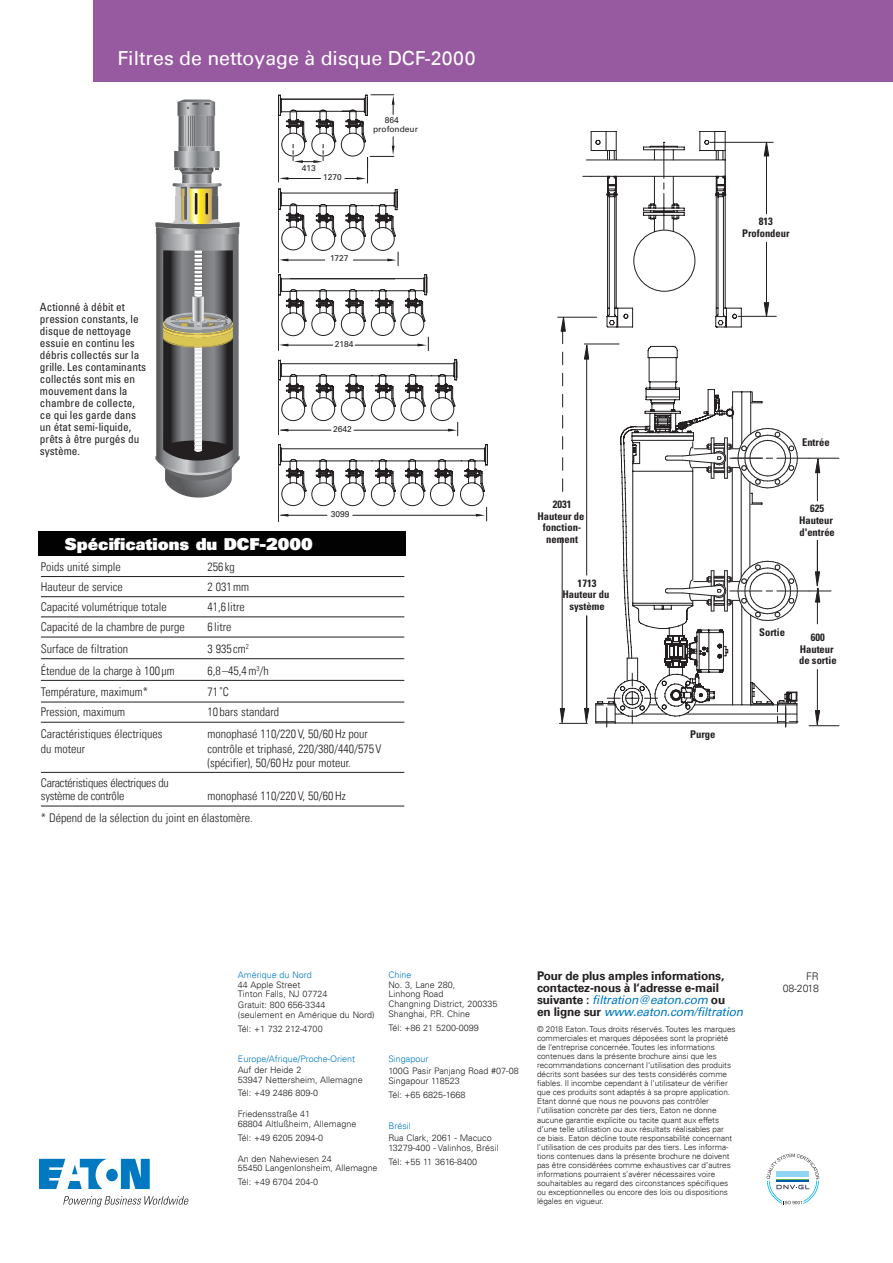
<style>
.page{position:relative;width:893px;height:1263px;background:#fff}
.page>*{position:absolute;margin:0;border:0;box-sizing:border-box;transform-origin:0 0}
.t1{font:19.5px "Univers LT";color:#fff}
.t2{font:900 16.5px "Univers LT";color:#fff}
.t3{font:300 condensed 12px/13.5px "Univers LT";color:#231f20}
.t4{font:700 12px/12px "Univers LT";letter-spacing:-.015em;color:#231f20}
.t5{font:300 condensed 12px/13.5px "Univers LT";letter-spacing:-.02em;color:#231f20}
.t6{font:condensed 11.25px/12px "Univers LT Std";color:#231f20}
.t7{font:700 condensed 10.65px "Univers LT";color:#231f20}
.t8{font:700 condensed 10.5px/11.6px "Univers LT";color:#231f20;text-align:center}
.t9{font:300 10.5px/12px "Univers LT";letter-spacing:-.01em;color:#231f20;text-align:right}
.t10{font:300 9px/9.8px "Univers LT";color:#231f20}
.t11{font:300 9px "Univers LT";color:#0079c1}
.t12{font:8.4px/8.4px "Univers LT";color:#231f20}
.t13{font:300 8.25px/9.1px "Univers LT";letter-spacing:-.005em;color:#231f20}
.s1{font-weight:400;font-style:italic;color:#0079c1}
</style>
<div class="page">
<div style="left:93px;top:0;width:800px;height:81px;background:#975aa0"></div>
<hr style="left:41px;top:576px;width:363px;height:1px;background:#231f20">
<hr style="left:41px;top:596px;width:363px;height:1px;background:#231f20">
<hr style="left:41px;top:616px;width:363px;height:1px;background:#231f20">
<hr style="left:41px;top:637px;width:363px;height:1px;background:#231f20">
<hr style="left:41px;top:658px;width:363px;height:1px;background:#231f20">
<hr style="left:41px;top:680px;width:363px;height:1px;background:#231f20">
<hr style="left:41px;top:702px;width:363px;height:1px;background:#231f20">
<hr style="left:41px;top:722px;width:363px;height:1px;background:#231f20">
<hr style="left:41px;top:772px;width:363px;height:1px;background:#231f20">
<hr style="left:41px;top:806px;width:363px;height:1px;background:#231f20">
<svg style="left:645px;top:345px;width:35px;height:44px"></svg>
<hr style="left:562px;top:538px;width:1px;height:178px;background:#231f20">
<hr style="left:558px;top:317px;width:39px;height:1px;background:#231f20">
<svg style="left:561px;top:316px;width:5px;height:176px"></svg>
<svg style="left:584px;top:343px;width:5px;height:17px"></svg>
<hr style="left:584px;top:344px;width:35px;height:1px;background:#231f20">
<hr style="left:586px;top:616px;width:1px;height:100px;background:#231f20">
<hr style="left:586px;top:351px;width:1px;height:224px;background:#231f20">
<svg style="left:559px;top:708px;width:30px;height:16px"></svg>
<svg style="left:595px;top:389px;width:244px;height:339px"></svg>
<svg style="left:582px;top:131px;width:195px;height:197px"></svg>
<svg style="left:278px;top:95px;width:210px;height:427px"></svg>
<div style="left:38px;top:531px;width:368px;height:24px;background:#020203"></div>
<svg style="left:179px;top:116px;width:35px;height:31px"></svg>
<svg style="left:177px;top:102px;width:38px;height:14px"></svg>
<svg style="left:177px;top:100px;width:38px;height:9px"></svg>
<hr style="left:212px;top:116px;width:1px;height:30px;background:#6e7072">
<hr style="left:211px;top:116px;width:1px;height:31px;background:#7f8183">
<hr style="left:209px;top:116px;width:1px;height:31px;background:#888a8c">
<hr style="left:207px;top:116px;width:1px;height:31px;background:#838587">
<hr style="left:194px;top:116px;width:1px;height:31px;background:#717375">
<hr style="left:192px;top:116px;width:1px;height:31px;background:#737577">
<hr style="left:190px;top:116px;width:1px;height:31px;background:#747678">
<hr style="left:188px;top:116px;width:1px;height:31px;background:#76787a">
<hr style="left:186px;top:116px;width:1px;height:31px;background:#c8c9cb">
<hr style="left:184px;top:116px;width:1px;height:31px;background:#c1c2c4">
<svg style="left:178px;top:146px;width:37px;height:6px"></svg>
<svg style="left:174px;top:151px;width:46px;height:17px"></svg>
<svg style="left:175px;top:167px;width:44px;height:8px"></svg>
<svg style="left:182px;top:174px;width:29px;height:10px"></svg>
<svg style="left:155px;top:183px;width:85px;height:315px;background:#898882"></svg>
<svg style="left:767px;top:1154px;width:52px;height:50px"></svg>
<svg style="left:39px;top:1159px;width:111px;height:30px"></svg>
<svg style="left:63px;top:1196px;width:126px;height:11px"></svg>
<h1 class="t1" style="left:117px;top:47px;width:360px">Filtres de nettoyage à disque DCF-2000</h1>
<p class="t12" style="left:302px;top:164px;width:15px">413</p>
<p class="t12" style="left:323px;top:173px;width:20px">1270</p>
<p class="t12" style="left:373px;top:116px;width:46px;text-indent:12px">864 profondeur</p>
<p class="t6" style="left:40px;top:301px;width:108px">Actionné à débit et pression constants, le disque de nettoyage essuie en continu les débris collectés sur la grille. Les contaminants collectés sont mis en mouvement dans la chambre de collecte, ce qui les garde dans un état semi-liquide, prêts à être purgés du système.</p>
<p class="t12" style="left:330px;top:254px;width:20px">1727</p>
<p class="t12" style="left:335px;top:340px;width:20px">2184</p>
<p class="t12" style="left:333px;top:425px;width:20px">2642</p>
<h2 class="t2" style="left:65px;top:533px;width:249px">Spécifications du DCF-2000</h2>
<p class="t12" style="left:331px;top:510px;width:20px">3099</p>
<h3 class="t3" style="left:41px;top:560px;width:81px">Poids unité simple</h3>
<h3 class="t3" style="left:207px;top:560px;width:29px">256 kg</h3>
<h3 class="t3" style="left:41px;top:580px;width:83px">Hauteur de service</h3>
<h3 class="t3" style="left:207px;top:580px;width:43px">2 031mm</h3>
<h3 class="t3" style="left:41px;top:600px;width:127px">Capacité volumétrique totale</h3>
<h3 class="t3" style="left:207px;top:600px;width:39px">41,6 litre</h3>
<h3 class="t3" style="left:41px;top:620px;width:145px">Capacité de la chambre de purge</h3>
<h3 class="t3" style="left:207px;top:620px;width:26px">6 litre</h3>
<h3 class="t3" style="left:41px;top:642px;width:89px">Surface de filtration</h3>
<h3 class="t3" style="left:207px;top:642px;width:43px">3 935 cm<sup>2</sup></h3>
<h3 class="t3" style="left:41px;top:664px;width:136px">Étendue de la charge à 100 µm</h3>
<h3 class="t3" style="left:207px;top:664px;width:63px">6,8 –45,4m<sup>3</sup>/h</h3>
<h3 class="t3" style="left:41px;top:685px;width:109px">Température, maximum*</h3>
<h3 class="t3" style="left:207px;top:685px;width:23px">71 ˚C</h3>
<h3 class="t3" style="left:41px;top:705px;width:86px">Pression, maximum</h3>
<h3 class="t3" style="left:207px;top:705px;width:73px">10 bars standard</h3>
<h3 class="t3" style="left:41px;top:727px;width:123px">Caractéristiques électriques</h3>
<h3 class="t3" style="left:207px;top:727px;width:162px">monophasé 110/220V, 50/60Hz pour</h3>
<h3 class="t3" style="left:41px;top:742px;width:46px">du moteur</h3>
<h3 class="t3" style="left:207px;top:742px;width:176px">contrôle et triphasé, 220/380/440/575V (spécifier), 50/60Hz pour moteur.</h3>
<h3 class="t5" style="left:41px;top:776px;width:129px">Caractéristiques électriques du système de contrôle</h3>
<h3 class="t3" style="left:41px;top:785px;width:306px;line-height:21.6px;text-indent:166px">monophasé 110/220V, 50/60Hz * Dépend de la sélection du joint en élastomère.</h3>
<p class="t8" style="left:537px;top:498px;width:48px">2031<br>Hauteur de fonction&shy;nement</p>
<p class="t8" style="left:562px;top:577px;width:48px">1713<br>Hauteur du système</p>
<p class="t8" style="left:742px;top:216px;width:49px">813<br>Profondeur</p>
<p class="t7" style="left:690px;top:728px;width:27px">Purge</p>
<p class="t7" style="left:802px;top:436px;width:29px">Entrée</p>
<p class="t8" style="left:799px;top:503px;width:37px">625<br>Hauteur d'entrée</p>
<p class="t7" style="left:759px;top:625px;width:28px">Sortie</p>
<p class="t8" style="left:799px;top:631px;width:39px">600<br>Hauteur de sortie</p>
<p class="t11" style="left:238px;top:969px;width:76px">Amérique du Nord</p>
<p class="t10" style="left:238px;top:979px;width:91px">44 Apple Street<br>Tinton Falls, NJ 07724</p>
<p class="t10" style="left:238px;top:1000px;width:138px">Gratuit: 800 656-3344<br>(seulement en Amérique du Nord)</p>
<p class="t10" style="left:238px;top:1024px;width:86px">Tél: +1 732 212-4700</p>
<p class="t11" style="left:238px;top:1053px;width:119px">Europe/Afrique/Proche-Orient</p>
<p class="t10" style="left:238px;top:1065px;width:126px">Auf der Heide 2<br>53947 Nettersheim, Allemagne</p>
<p class="t10" style="left:238px;top:1088px;width:82px">Tél: +49 2486 809-0</p>
<p class="t10" style="left:238px;top:1109px;width:120px">Friedensstraße 41<br>68804 Altlußheim, Allemagne</p>
<p class="t10" style="left:238px;top:1133px;width:87px">Tél: +49 6205 2094-0</p>
<p class="t10" style="left:238px;top:1153px;width:141px">An den Nahewiesen 24<br>55450 Langenlonsheim, Allemagne</p>
<p class="t10" style="left:238px;top:1177px;width:82px">Tél: +49 6704 204-0</p>
<p class="t11" style="left:388px;top:969px;width:25px">Chine</p>
<p class="t10" style="left:388px;top:979px;width:111px">No. 3, Lane 280,<br>Linhong Road<br>Changning District, 200335<br>Shanghai, P.R. Chine</p>
<p class="t10" style="left:388px;top:1023px;width:92px">Tél: +86 21 5200-0099</p>
<p class="t11" style="left:388px;top:1054px;width:42px">Singapour</p>
<p class="t10" style="left:388px;top:1066px;width:132px">100G Pasir Panjang Road #07-08<br>Singapour 118523</p>
<p class="t10" style="left:388px;top:1090px;width:79px">Tél: +65 6825-1668</p>
<p class="t11" style="left:388px;top:1121px;width:24px">Brésil</p>
<p class="t10" style="left:388px;top:1133px;width:112px">Rua Clark, 2061 - Macuco<br>13279-400 - Valinhos, Brésil</p>
<p class="t10" style="left:388px;top:1157px;width:90px">Tél: +55 11 3616-8400</p>
<h3 class="t4" style="left:537px;top:970px;width:208px">Pour de plus amples informations, contactez-nous à l‘adresse e-mail suivante : <span class="s1">filtration@eaton.com</span> ou<br>en ligne sur <span class="s1">www.eaton.com/filtration</span></h3>
<p class="t13" style="left:537px;top:1024px;width:200px">© 2018 Eaton. Tous droits réservés. Toutes les marques commerciales et marques déposées sont la propriété de l‘entreprise concernée. Toutes les informations contenues dans la présente brochure ainsi que les recommandations concernant l‘utilisation des produits décrits sont basées sur des tests considérés comme fiables. Il incombe cependant à l‘utilisateur de vérifier que ces produits sont adaptés à sa propre application.<br>Etant donné que nous ne pouvons pas contrôler l‘utilisation concrète par des tiers, Eaton ne donne aucune garantie explicite ou tacite quant aux effets d‘une telle utilisation ou aux résultats réalisables par<br>ce biais. Eaton décline toute responsabilité concernant l‘utilisation de ces produits par des tiers. Les informa&shy;tions contenues dans la présente brochure ne doivent pas être considérées comme exhaustives car d’autres informations pourraient s’avérer nécessaires voire souhaitables au regard des circonstances spécifiques ou exceptionnelles ou encore des lois ou dispositions légales en vigueur.</p>
<p class="t9" style="left:783px;top:970px;width:38px">FR<br>08-2018</p>
</div>
